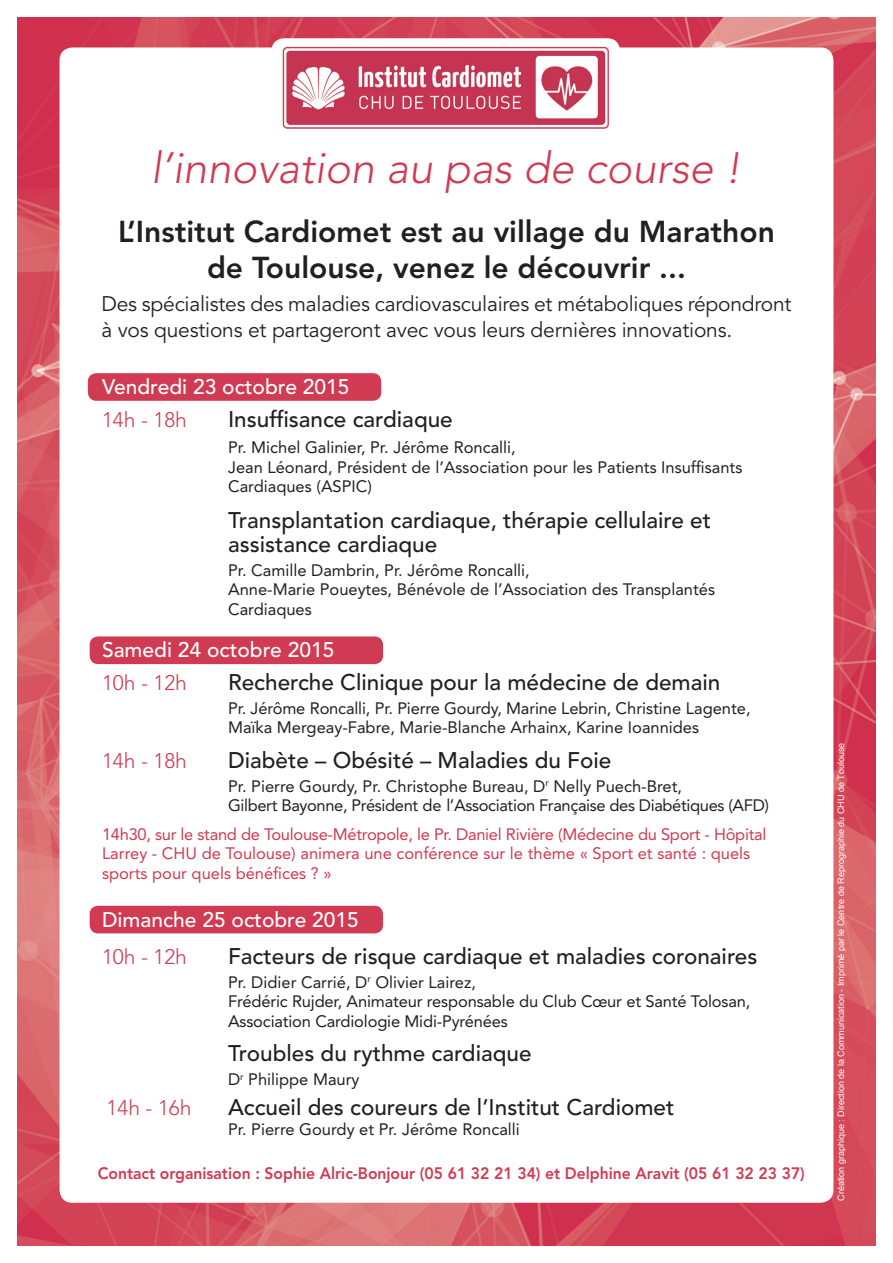
<style>
.page{position:relative;width:893px;height:1263px;background:#fff}
.page>*{position:absolute;margin:0;border:0;box-sizing:border-box;transform-origin:0 0}
.t1{font:italic 300 43.5px "Avenir LT Std";color:#d03a52}
.t2{font:800 30px/36px "Avenir LT Std";color:#231f20;text-align:center}
.t3{font:500 22.5px/24px "Avenir LT Std";color:#231f20}
.t4{font:21px/25.5px "Avenir LT Std";letter-spacing:-.01em;color:#231f20}
.t5{font:500 21px "Avenir LT Std";color:#fff}
.t6{font:300 21px "Avenir LT Std";color:#d03a52}
.t7{font:16.5px/19.5px "Avenir LT Std";color:#231f20}
.t8{font:16.5px/19.5px "Avenir LT Std";color:#d03a52}
.t9{font:16.5px/19.5px "Avenir LT Std";letter-spacing:-.02em;color:#231f20}
.t10{font:800 16.5px "Avenir LT Std";color:#d03a52;scale:.95 1}
.t11{font:9px "Arial";color:#fff}
</style>
<div class="page">
<img style="left:17px;top:17px;width:859px;height:1229px">
<div style="left:60px;top:47px;width:773px;height:1156px;background:#fff;border-radius:13px"></div>
<div style="left:271px;top:38px;width:349px;height:101px;background:#fff;border-radius:13px"></div>
<img style="left:282px;top:46px;width:327px;height:83px">
<div style="left:88px;top:373px;width:293px;height:28px;background:#d03a52;border-radius:9px"></div>
<div style="left:90px;top:636px;width:293px;height:28px;background:#d03a52;border-radius:9px"></div>
<div style="left:90px;top:906px;width:293px;height:27px;background:#d03a52;border-radius:9px"></div>
<p class="t1" style="left:151px;top:142px;width:592px">l’innovation au pas de course !</p>
<p class="t2" style="left:118px;top:214px;width:658px">L’Institut Cardiomet est au village du Marathon de Toulouse, venez le découvrir ...</p>
<p class="t4" style="left:101px;top:292px;width:692px">Des spécialistes des maladies cardiovasculaires et métaboliques répondront à vos questions et partageront avec vous leurs dernières innovations.</p>
<p class="t5" style="left:102px;top:375px;width:249px">Vendredi 23 octobre 2015</p>
<p class="t6" style="left:102px;top:408px;width:86px">14h - 18h</p>
<p class="t3" style="left:228px;top:408px;width:226px">Insuffisance cardiaque</p>
<p class="t7" style="left:228px;top:438px;width:289px">Pr. Michel Galinier, Pr. Jérôme Roncalli,</p>
<p class="t7" style="left:228px;top:457px;width:516px">Jean Léonard, Président de l’Association pour les Patients Insuffisants<br>Cardiaques (ASPIC)</p>
<p class="t3" style="left:228px;top:509px;width:485px">Transplantation cardiaque, thérapie cellulaire et assistance cardiaque</p>
<p class="t7" style="left:228px;top:561px;width:303px">Pr. Camille Dambrin, Pr. Jérôme Roncalli,</p>
<p class="t7" style="left:228px;top:580px;width:489px">Anne-Marie Poueytes, Bénévole de l’Association des Transplantés<br>Cardiaques</p>
<p class="t5" style="left:102px;top:638px;width:234px">Samedi 24 octobre 2015</p>
<p class="t6" style="left:102px;top:670px;width:86px">10h - 12h</p>
<p class="t3" style="left:228px;top:671px;width:494px">Recherche Clinique pour la médecine de demain</p>
<p class="t7" style="left:228px;top:698px;width:524px">Pr. Jérôme Roncalli, Pr. Pierre Gourdy, Marine Lebrin, Christine Lagente,<br>Maïka Mergeay-Fabre, Marie-Blanche Arhainx, Karine Ioannides</p>
<p class="t6" style="left:102px;top:748px;width:86px">14h - 18h</p>
<p class="t3" style="left:228px;top:748px;width:385px">Diabète – Obésité – Maladies du Foie</p>
<p class="t9" style="left:228px;top:776px;width:543px">Pr. Pierre Gourdy, Pr. Christophe Bureau, D<sup>r</sup> Nelly Puech-Bret,<br>Gilbert Bayonne, Président de l’Association Française des Diabétiques (AFD)</p>
<p class="t8" style="left:102px;top:824px;width:666px">14h30, sur le stand de Toulouse-Métropole, le Pr. Daniel Rivière (Médecine du Sport - Hôpital<br>Larrey - CHU de Toulouse) animera une conférence sur le thème « Sport et santé : quels sports pour quels bénéfices ? »</p>
<p class="t5" style="left:102px;top:907px;width:258px">Dimanche 25 octobre 2015</p>
<p class="t6" style="left:102px;top:944px;width:86px">10h - 12h</p>
<p class="t3" style="left:228px;top:945px;width:531px">Facteurs de risque cardiaque et maladies coronaires</p>
<p class="t7" style="left:228px;top:972px;width:524px">Pr. Didier Carrié, D<sup>r</sup> Olivier Lairez,<br>Frédéric Rujder, Animateur responsable du Club Cœur et Santé Tolosan,<br>Association Cardiologie Midi-Pyrénées</p>
<p class="t3" style="left:228px;top:1042px;width:305px">Troubles du rythme cardiaque</p>
<p class="t7" style="left:228px;top:1070px;width:133px">D<sup>r</sup> Philippe Maury</p>
<p class="t6" style="left:107px;top:1095px;width:86px">14h - 16h</p>
<p class="t3" style="left:228px;top:1096px;width:448px">Accueil des coureurs de l’Institut Cardiomet</p>
<p class="t7" style="left:228px;top:1119px;width:293px">Pr. Pierre Gourdy et Pr. Jérôme Roncalli</p>
<p class="t10" style="left:98px;top:1164px;width:746px">Contact organisation : Sophie Alric-Bonjour (05 61 32 21 34) et Delphine Aravit (05 61 32 23 37)</p>
<p class="t11" style="left:835px;top:1200px;width:459px;rotate:-90deg">Création graphique : Direction de la Communication - Imprimé par le Centre de Reprographie du CHU de Toulouse</p>
</div>
